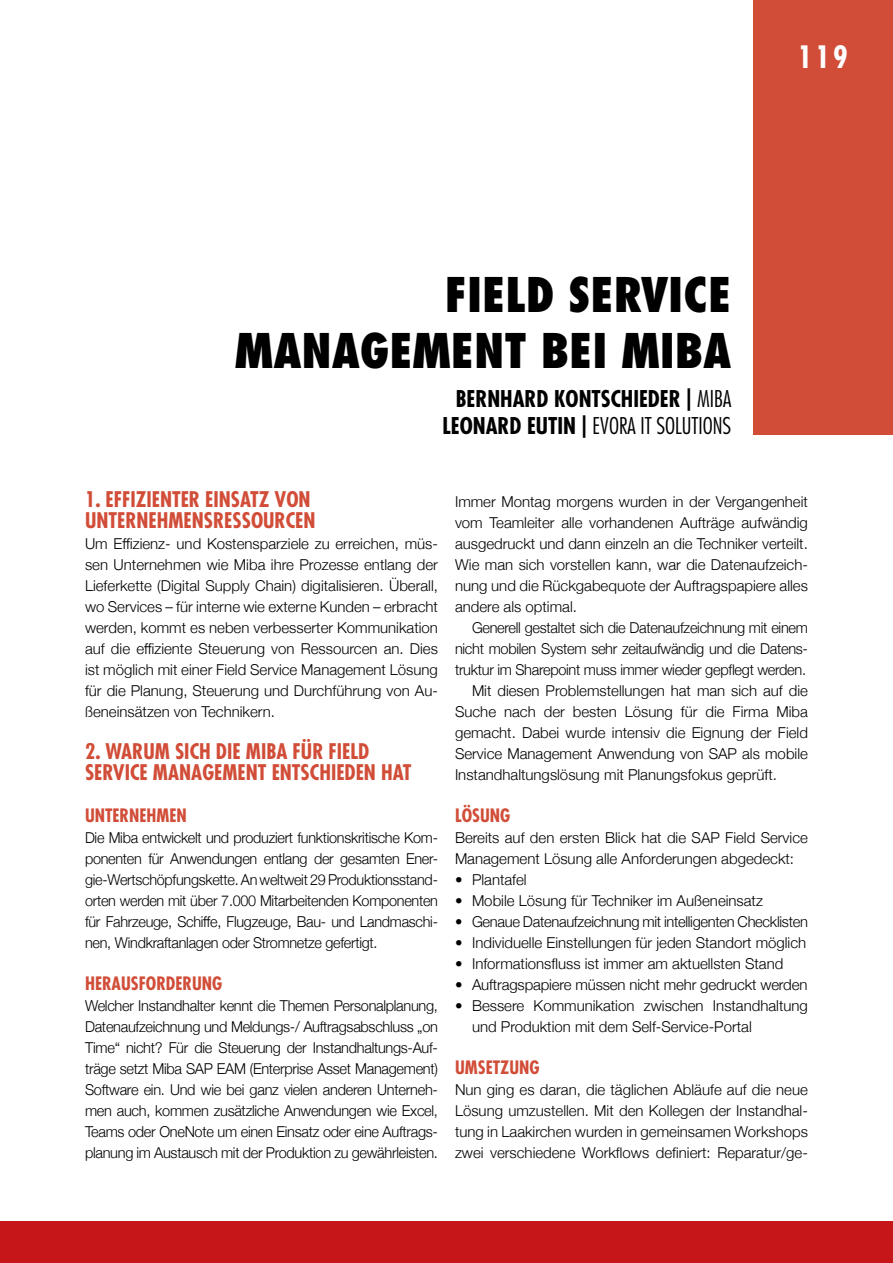
<style>
.page{position:relative;width:893px;height:1263px;background:#fff}
.page>*{position:absolute;margin:0;border:0;box-sizing:border-box;transform-origin:0 0}
.t1{font:800 condensed 46.5px/55.8px "Futura Std";color:#000;text-align:right}
.t2{font:700 condensed 30px "Futura Std";color:#fff}
.t3{font:700 condensed 22.5px/27px "Futura Std";color:#000;text-align:center}
.t4{font:700 condensed 21px/21px "Futura Std";color:#d14d38}
.t5{font:700 condensed 18px "Futura Std";color:#d14d38}
.t6{font:300 15px/21px "Helvetica Neue";color:#000;text-align:justify}
.t7{font:300 15px/21px "Helvetica Neue";color:#000;text-align:justify;scale:.96 1}
.t8{font:300 15px "Helvetica Neue";letter-spacing:-.02em;color:#000}
.s1{font-weight:300}
</style>
<div class="page">
<div style="left:753px;top:0;width:140px;height:434px;background:#d14d38"></div>
<div style="left:0;top:1220px;width:893px;height:43px;background:#c7161a"></div>
<h2 class="t2" style="left:798px;top:38px;width:52px">119</h2>
<h1 class="t1" style="left:235px;top:266px;width:498px">FIELD SERVICE<br>MANAGEMENT BEI MIBA</h1>
<h3 class="t3" style="left:443px;top:386px;width:290px">BERNHARD KONTSCHIEDER | <span class="s1">MIBA<br></span>LEONARD EUTIN | <span class="s1">EVORA IT SOLUTIONS</span></h3>
<h3 class="t4" style="left:85px;top:488px;width:232px">1. EFFIZIENTER EINSATZ VON<br>UNTERNEHMENSRESSOURCEN</h3>
<p class="t6" style="left:85px;top:532px;width:354px">Um Effizienz- und Kostensparziele zu erreichen, müs&shy;sen Unternehmen wie Miba ihre Prozesse entlang der Lieferkette (Digital Supply Chain) digitalisieren. Überall, wo Services – für interne wie externe Kunden – erbracht werden, kommt es neben verbesserter Kommunikation auf die effiziente Steuerung von Ressourcen an. Dies ist möglich mit einer Field Service Management Lösung für die Planung, Steuerung und Durchführung von Au&shy;ßeneinsätzen von Technikern.</p>
<h3 class="t4" style="left:85px;top:740px;width:328px">2. WARUM SICH DIE MIBA FÜR FIELD<br>SERVICE MANAGEMENT ENTSCHIEDEN HAT</h3>
<p class="t5" style="left:85px;top:804px;width:103px">UNTERNEHMEN</p>
<p class="t7" style="left:85px;top:826px;width:369px">Die Miba entwickelt und produziert funktionskritische Kom&shy;ponenten für Anwendungen entlang der gesamten Ener&shy;gie-Wertschöpfungskette. An weltweit 29 Produktionsstand&shy;orten werden mit über 7.000 Mitarbeitenden Komponenten für Fahrzeuge, Schiffe, Flugzeuge, Bau- und Landmaschi&shy;nen, Windkraftanlagen oder Stromnetze gefertigt.</p>
<p class="t5" style="left:85px;top:972px;width:139px">HERAUSFORDERUNG</p>
<p class="t6" style="left:85px;top:994px;width:354px">Welcher Instandhalter kennt die Themen Personalplanung, Datenaufzeichnung und Meldungs-/ Auftragsabschluss „on Time“ nicht? Für die Steuerung der Instandhaltungs-Auf&shy;träge setzt Miba SAP EAM (Enterprise Asset Management)<br>Software ein. Und wie bei ganz vielen anderen Unterneh&shy;men auch, kommen zusätzliche Anwendungen wie Excel, Teams oder OneNote um einen Einsatz oder eine Auftrags&shy;planung im Austausch mit der Produktion zu gewährleisten.</p>
<p class="t6" style="left:455px;top:490px;width:354px">Immer Montag morgens wurden in der Vergangenheit vom Teamleiter alle vorhandenen Aufträge aufwändig ausgedruckt und dann einzeln an die Techniker verteilt.<br>Wie man sich vorstellen kann, war die Datenaufzeich&shy;nung und die Rückgabequote der Auftragspapiere alles andere als optimal.</p>
<p class="t8" style="left:472px;top:615px;width:337px">Generell gestaltet sich die Datenaufzeichnung mit einem</p>
<p class="t8" style="left:455px;top:636px;width:354px">nicht mobilen System sehr zeitaufwändig und die Datens-</p>
<p class="t8" style="left:455px;top:657px;width:353px">truktur im Sharepoint muss immer wieder gepflegt werden.</p>
<p class="t6" style="left:472px;top:679px;width:337px">Mit diesen Problemstellungen hat man sich auf die</p>
<p class="t6" style="left:455px;top:700px;width:354px">Suche nach der besten Lösung für die Firma Miba</p>
<p class="t6" style="left:455px;top:721px;width:354px">gemacht. Dabei wurde intensiv die Eignung der Field</p>
<p class="t6" style="left:455px;top:742px;width:354px">Service Management Anwendung von SAP als mobile</p>
<p class="t6" style="left:455px;top:763px;width:323px">Instandhaltungslösung mit Planungsfokus geprüft.</p>
<p class="t5" style="left:455px;top:804px;width:57px">LÖSUNG</p>
<p class="t6" style="left:455px;top:826px;width:354px">Bereits auf den ersten Blick hat die SAP Field Service<br>Management Lösung alle Anforderungen abgedeckt:</p>
<p class="t6" style="left:455px;top:868px;width:73px">• Plantafel</p>
<p class="t6" style="left:455px;top:889px;width:309px">• Mobile Lösung für Techniker im Außeneinsatz</p>
<p class="t8" style="left:455px;top:909px;width:354px">• Genaue Datenaufzeichnung mit intelligenten Checklisten</p>
<p class="t6" style="left:455px;top:931px;width:353px">• Individuelle Einstellungen für jeden Standort möglich</p>
<p class="t6" style="left:455px;top:952px;width:330px">• Informationsfluss ist immer am aktuellsten Stand</p>
<p class="t6" style="left:455px;top:973px;width:354px">• Auftragspapiere müssen nicht mehr gedruckt werden</p>
<p class="t6" style="left:472px;top:994px;width:337px;text-indent:-17px">• Bessere Kommunikation zwischen Instandhaltung und Produktion mit dem Self-Service-Portal</p>
<p class="t5" style="left:455px;top:1056px;width:86px">UMSETZUNG</p>
<p class="t6" style="left:455px;top:1078px;width:354px">Nun ging es daran, die täglichen Abläufe auf die neue Lösung umzustellen. Mit den Kollegen der Instandhal&shy;tung in Laakirchen wurden in gemeinsamen Workshops zwei verschiedene Workflows definiert: Reparatur/ge-</p>
</div>
